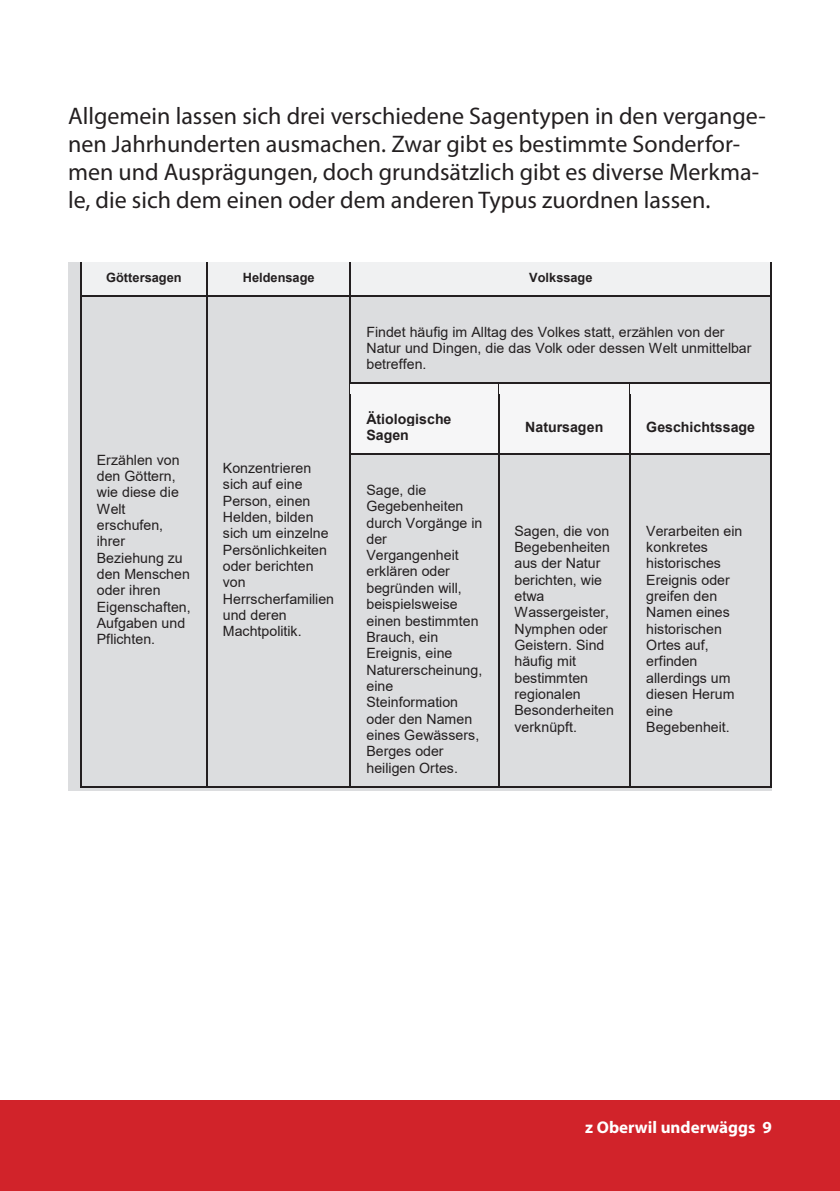
<style>
.page{position:relative;width:840px;height:1191px;background:#fff}
.page>*{position:absolute;margin:0;border:0;box-sizing:border-box;transform-origin:0 0}
.t1{font:24px/28px "Myriad Pro";color:#231f20}
.t2{font:700 17px "Myriad Pro";color:#fff}
.t3{font:14.2px/16.4px "Arial";color:#231f20}
.t4{font:700 14.2px/16.4px "Arial";color:#231f20}
.t5{font:700 12.8px "Arial";color:#231f20}
</style>
<div class="page">
<div style="left:0;top:1100px;width:839px;height:91px;background:#d1232a"></div>
<div style="left:68px;top:262px;width:703px;height:528px;background:#dcdddf"></div>
<div style="left:81px;top:262px;width:125px;height:33px;background:#f0f1f2"></div>
<div style="left:207px;top:262px;width:143px;height:33px;background:#f0f1f2"></div>
<div style="left:351px;top:262px;width:419px;height:33px;background:#f0f1f2"></div>
<hr style="left:80px;top:262px;width:1px;height:33px;background:#231f20">
<hr style="left:206px;top:262px;width:1px;height:33px;background:#231f20">
<div style="left:350px;top:285px;width:421px;height:10px;background:#f0f1f2"></div>
<hr style="left:349px;top:262px;width:1px;height:33px;background:#231f20">
<hr style="left:770px;top:262px;width:1px;height:33px;background:#231f20">
<svg style="left:80px;top:295px;width:1px;height:12px"></svg>
<hr style="left:81px;top:295px;width:125px;height:1px;background:#231f20">
<svg style="left:206px;top:295px;width:1px;height:12px"></svg>
<hr style="left:207px;top:295px;width:142px;height:1px;background:#231f20">
<svg style="left:349px;top:295px;width:1px;height:12px"></svg>
<hr style="left:350px;top:295px;width:420px;height:1px;background:#231f20">
<svg style="left:770px;top:295px;width:1px;height:12px"></svg>
<hr style="left:80px;top:307px;width:1px;height:76px;background:#231f20">
<hr style="left:206px;top:307px;width:1px;height:76px;background:#231f20">
<hr style="left:349px;top:307px;width:1px;height:76px;background:#231f20">
<hr style="left:770px;top:307px;width:1px;height:76px;background:#231f20">
<div style="left:351px;top:384px;width:147px;height:70px;background:#f6f6f7"></div>
<div style="left:498px;top:384px;width:131px;height:70px;background:#f6f6f7"></div>
<div style="left:630px;top:384px;width:140px;height:70px;background:#f6f6f7"></div>
<hr style="left:350px;top:383px;width:147px;height:1px;background:#231f20">
<div style="left:350px;top:384px;width:147px;height:10px;background:#f6f6f7"></div>
<hr style="left:498px;top:383px;width:131px;height:1px;background:#231f20">
<hr style="left:630px;top:383px;width:140px;height:1px;background:#231f20">
<hr style="left:80px;top:394px;width:1px;height:60px;background:#231f20">
<hr style="left:206px;top:394px;width:1px;height:60px;background:#231f20">
<div style="left:350px;top:443px;width:148px;height:11px;background:#f6f6f7"></div>
<hr style="left:349px;top:394px;width:1px;height:60px;background:#231f20">
<hr style="left:497px;top:394px;width:1px;height:60px;background:#231f20">
<hr style="left:629px;top:394px;width:1px;height:60px;background:#231f20">
<hr style="left:770px;top:394px;width:1px;height:60px;background:#231f20">
<hr style="left:350px;top:454px;width:147px;height:1px;background:#231f20">
<hr style="left:498px;top:454px;width:131px;height:1px;background:#231f20">
<hr style="left:630px;top:454px;width:140px;height:1px;background:#231f20">
<hr style="left:80px;top:465px;width:1px;height:321px;background:#231f20">
<hr style="left:81px;top:786px;width:125px;height:1px;background:#231f20">
<hr style="left:206px;top:465px;width:1px;height:321px;background:#231f20">
<hr style="left:207px;top:786px;width:142px;height:1px;background:#231f20">
<hr style="left:349px;top:465px;width:1px;height:321px;background:#231f20">
<hr style="left:350px;top:786px;width:147px;height:1px;background:#231f20">
<hr style="left:497px;top:465px;width:1px;height:321px;background:#231f20">
<hr style="left:498px;top:786px;width:131px;height:1px;background:#231f20">
<hr style="left:629px;top:465px;width:1px;height:321px;background:#231f20">
<hr style="left:630px;top:786px;width:140px;height:1px;background:#231f20">
<hr style="left:770px;top:465px;width:1px;height:321px;background:#231f20">
<p class="t1" style="left:68px;top:102px;width:699px">Allgemein lassen sich drei verschiedene Sagentypen in den vergange&shy;nen Jahrhunderten ausmachen. Zwar gibt es bestimmte Sonderfor&shy;men und Ausprägungen, doch grundsätzlich gibt es diverse Merkma&shy;le, die sich dem einen oder dem anderen Typus zuordnen lassen.</p>
<p class="t5" style="left:106px;top:268px;width:77px">Göttersagen</p>
<p class="t5" style="left:243px;top:268px;width:73px">Heldensage</p>
<p class="t5" style="left:529px;top:268px;width:65px">Volkssage</p>
<p class="t3" style="left:366px;top:323px;width:386px">Findet häufig im Alltag des Volkes statt, erzählen von der<br>Natur und Dingen, die das Volk oder dessen Welt unmittelbar betreffen.</p>
<p class="t3" style="left:97px;top:451px;width:95px">Erzählen von den Göttern, wie diese die<br>Welt erschufen, ihrer<br>Beziehung zu den Menschen oder ihren<br>Eigenschaften,<br>Aufgaben und<br>Pflichten.</p>
<p class="t3" style="left:223px;top:459px;width:113px">Konzentrieren sich auf eine<br>Person, einen<br>Helden, bilden sich um einzelne<br>Persönlichkeiten oder berichten von<br>Herrscherfamilien und deren<br>Machtpolitik.</p>
<p class="t4" style="left:366px;top:410px;width:86px">Ätiologische<br>Sagen</p>
<p class="t4" style="left:525px;top:419px;width:79px">Natursagen</p>
<p class="t4" style="left:646px;top:419px;width:110px">Geschichtssage</p>
<p class="t3" style="left:366px;top:481px;width:117px">Sage, die<br>Gegebenheiten durch Vorgänge in der<br>Vergangenheit erklären oder begründen will, beispielsweise einen bestimmten<br>Brauch, ein<br>Ereignis, eine<br>Naturerscheinung, eine<br>Steinformation oder den Namen eines Gewässers,<br>Berges oder heiligen Ortes.</p>
<p class="t3" style="left:514px;top:522px;width:101px">Sagen, die von<br>Begebenheiten aus der Natur berichten, wie etwa<br>Wassergeister,<br>Nymphen oder<br>Geistern. Sind häufig mit bestimmten regionalen<br>Besonderheiten verknüpft.</p>
<p class="t3" style="left:646px;top:522px;width:98px">Verarbeiten ein konkretes historisches<br>Ereignis oder greifen den<br>Namen eines historischen<br>Ortes auf, erfinden allerdings um diesen Herum eine<br>Begebenheit.</p>
<p class="t2" style="left:585px;top:1116px;width:188px">z Oberwil underwäggs 9</p>
</div>
